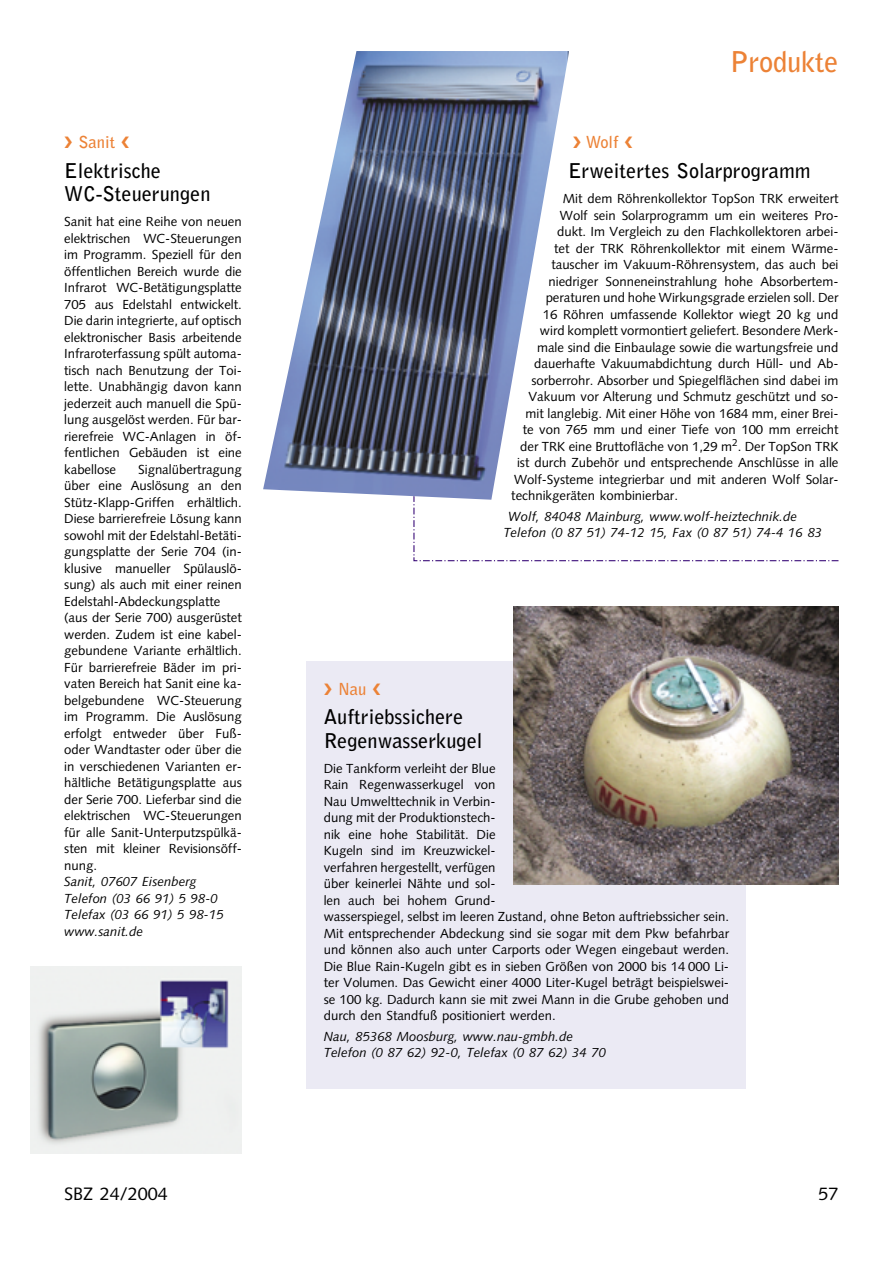
<style>
.page{position:relative;width:893px;height:1263px;background:#fff}
.page>*{position:absolute;margin:0;border:0;box-sizing:border-box;transform-origin:0 0}
.t1{font:700 28.5px "Bell Gothic";letter-spacing:-.01em;color:#ec8236}
.t2{font:700 20.25px/23.2px "Bell Gothic";color:#000}
.t3{font:18px "Syntax";color:#000}
.t4{font:700 16.5px "Bell Gothic";color:#ec8236}
.t5{font:13.2px/16.5px "Syntax";color:#000}
.t6{font:italic 13.2px/16.5px "Syntax";color:#000}
</style>
<div class="page">
<img style="left:31px;top:966px;width:211px;height:187px">
<svg style="left:413px;top:500px;width:426px;height:62px"></svg>
<img style="left:263px;top:51px;width:305px;height:449px">
<div style="left:307px;top:661px;width:439px;height:428px;background:#ebeaf4"></div>
<img style="left:513px;top:606px;width:325px;height:278px">
<p class="t4" style="left:78px;top:136px;width:38px">Sanit</p>
<h2 class="t2" style="left:64px;top:161px;width:148px">Elektrische<br>WC-Steuerungen</h2>
<p class="t5" style="left:64px;top:215px;width:179px;text-align:justify">Sanit hat eine Reihe von neuen elektrischen WC-Steuerungen im Programm. Speziell für den öffentlichen Bereich wurde die Infrarot WC-Betätigungsplatte 705 aus Edelstahl entwickelt.<br>Die darin integrierte, auf optisch elektronischer Basis arbeitende Infraroterfassung spült automa&shy;tisch nach Benutzung der Toi&shy;lette. Unabhängig davon kann jederzeit auch manuell die Spü&shy;lung ausgelöst werden. Für bar&shy;rierefreie WC-Anlagen in öf&shy;fentlichen Gebäuden ist eine kabellose</p>
<p class="t5" style="left:64px;top:462px;width:179px;text-indent:74px">Signalübertragung über eine Auslösung an den<br>Stütz-Klapp-Griffen erhältlich.<br>Diese barrierefreie Lösung kann sowohl mit der Edelstahl-Betäti&shy;gungsplatte der Serie 704 (in&shy;klusive manueller Spülauslö&shy;sung) als auch mit einer reinen<br>Edelstahl-Abdeckungsplatte (aus der Serie 700) ausgerüstet werden. Zudem ist eine kabel&shy;gebundene Variante erhältlich.<br>Für barrierefreie Bäder im pri&shy;vaten Bereich hat Sanit eine ka&shy;belgebundene WC-Steuerung im Programm. Die Auslösung erfolgt entweder über Fuß&shy;oder Wandtaster oder über die in verschiedenen Varianten er&shy;hältliche Betätigungsplatte aus der Serie 700. Lieferbar sind die elektrischen WC-Steuerungen für alle Sanit-Unterputzspülkä&shy;sten mit kleiner Revisionsöff&shy;nung.</p>
<p class="t6" style="left:64px;top:875px;width:161px">Sanit, 07607 Eisenberg<br>Telefon (03 66 91) 5 98-0<br>Telefax (03 66 91) 5 98-15 www.sanit.de</p>
<h1 class="t1" style="left:729px;top:51px;width:110px">Produkte</h1>
<p class="t4" style="left:585px;top:136px;width:34px">Wolf</p>
<h2 class="t2" style="left:568px;top:161px;width:244px">Erweitertes Solarprogramm</h2>
<p class="t5" style="left:563px;top:191px;width:277px">Mit dem Röhrenkollektor TopSon TRK erweitert</p>
<p class="t5" style="left:560px;top:208px;width:280px">Wolf sein Solarprogramm um ein weiteres Pro-</p>
<p class="t5" style="left:557px;top:224px;width:283px">dukt. Im Vergleich zu den Flachkollektoren arbei-</p>
<p class="t5" style="left:554px;top:241px;width:286px">tet der TRK Röhrenkollektor mit einem Wärme-</p>
<p class="t5" style="left:551px;top:257px;width:288px">tauscher im Vakuum-Röhrensystem, das auch bei</p>
<p class="t5" style="left:548px;top:274px;width:291px">niedriger Sonneneinstrahlung hohe Absorbertem-</p>
<p class="t5" style="left:545px;top:290px;width:294px">peraturen und hohe Wirkungsgrade erzielen soll. Der</p>
<p class="t5" style="left:543px;top:307px;width:297px">16 Röhren umfassende Kollektor wiegt 20 kg und</p>
<p class="t5" style="left:540px;top:323px;width:300px">wird komplett vormontiert geliefert. Besondere Merk-</p>
<p class="t5" style="left:537px;top:340px;width:303px">male sind die Einbaulage sowie die wartungsfreie und</p>
<p class="t5" style="left:534px;top:356px;width:306px">dauerhafte Vakuumabdichtung durch Hüll- und Ab-</p>
<p class="t5" style="left:531px;top:373px;width:308px">sorberrohr. Absorber und Spiegelflächen sind dabei im</p>
<p class="t5" style="left:528px;top:389px;width:311px">Vakuum vor Alterung und Schmutz geschützt und so-</p>
<p class="t5" style="left:525px;top:406px;width:314px">mit langlebig. Mit einer Höhe von 1684 mm, einer Brei-</p>
<p class="t5" style="left:522px;top:422px;width:317px">te von 765 mm und einer Tiefe von 100 mm erreicht</p>
<p class="t5" style="left:520px;top:439px;width:320px">der TRK eine Bruttofläche von 1,29 m<sup>2</sup>. Der TopSon TRK</p>
<p class="t5" style="left:517px;top:455px;width:323px">ist durch Zubehör und entsprechende Anschlüsse in alle</p>
<p class="t5" style="left:514px;top:472px;width:326px">Wolf-Systeme integrierbar und mit anderen Wolf Solar-</p>
<p class="t5" style="left:511px;top:488px;width:168px">technikgeräten kombinierbar.</p>
<p class="t6" style="left:503px;top:509px;width:320px;text-indent:4px">Wolf, 84048 Mainburg, www.wolf-heiztechnik.de<br>Telefon (0 87 51) 74-12 15, Fax (0 87 51) 74-4 16 83</p>
<p class="t4" style="left:338px;top:683px;width:30px">Nau</p>
<h2 class="t2" style="left:324px;top:707px;width:160px">Auftriebssichere<br>Regenwasserkugel</h2>
<p class="t5" style="left:324px;top:761px;width:407px">Die Tankform verleiht der Blue<br>Rain Regenwasserkugel von<br>Nau Umwelttechnik in Verbin-<br>dung mit der Produktionstech-<br>nik eine hohe Stabilität. Die<br>Kugeln sind im Kreuzwickel-<br>verfahren hergestellt, verfügen<br>über keinerlei Nähte und sol-<br>len auch bei hohem Grund-<br>wasserspiegel, selbst im leeren Zustand, ohne Beton auftriebssicher sein.<br>Mit entsprechender Abdeckung sind sie sogar mit dem Pkw befahrbar und können also auch unter Carports oder Wegen eingebaut werden.<br>Die Blue Rain-Kugeln gibt es in sieben Größen von 2000 bis 14 000 Li&shy;ter Volumen. Das Gewicht einer 4000 Liter-Kugel beträgt beispielswei&shy;se 100 kg. Dadurch kann sie mit zwei Mann in die Grube gehoben und durch den Standfuß positioniert werden.</p>
<p class="t6" style="left:324px;top:1029px;width:284px">Nau, 85368 Moosburg, www.nau-gmbh.de<br>Telefon (0 87 62) 92-0, Telefax (0 87 62) 34 70</p>
<h3 class="t3" style="left:64px;top:1186px;width:105px">SBZ 24/2004</h3>
<h3 class="t3" style="left:818px;top:1187px;width:22px">57</h3>
</div>
